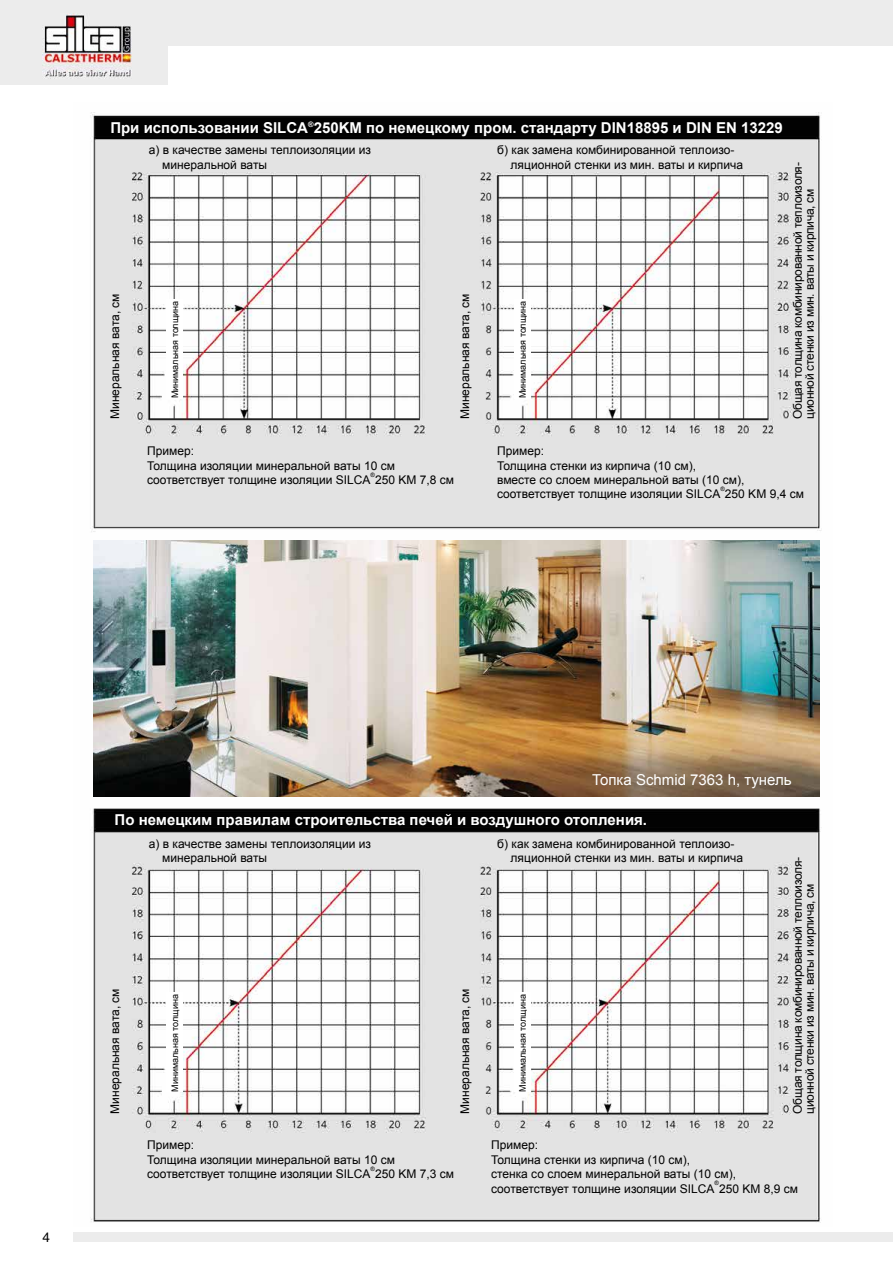
<style>
.page{position:relative;width:893px;height:1263px;background:#fff}
.page>*{position:absolute;margin:0;border:0;box-sizing:border-box;transform-origin:0 0}
.t1{font:700 15px "Arial";color:#fff}
.t2{font:15px "Arial";color:#fff}
.t3{font:13.5px "Helvetica LT Std";color:#000}
.t4{font:12px/14.4px "Arial";color:#000}
.t5{font:12px/12px "Arial";letter-spacing:-.02em;color:#000}
.t6{font:9px "Arial";color:#000}
.t7{font:6px "Arial";color:#000}
</style>
<div class="page">
<div style="left:0;top:0;width:167px;height:85px;background:#ececec"></div>
<div style="left:0;top:0;width:893px;height:46px;background:#ececec"></div>
<div style="left:74px;top:1232px;width:819px;height:10px;background:#ececec"></div>
<img style="left:42px;top:13px;width:90px;height:64px">
<img style="left:90px;top:112px;width:732px;height:1111px">
<div style="left:167px;top:299px;width:16px;height:99px;background:#fff"></div>
<div style="left:167px;top:992px;width:16px;height:99px;background:#fff"></div>
<div style="left:514px;top:299px;width:17px;height:99px;background:#fff"></div>
<div style="left:514px;top:992px;width:17px;height:99px;background:#fff"></div>
<img style="left:94px;top:540px;width:725px;height:256px">
<p class="t1" style="left:110px;top:118px;width:674px">При использовании SILCA<sup>®</sup>250KM по немецкому пром. стандарту DIN18895 и DIN EN 13229</p>
<p class="t4" style="left:162px;top:143px;width:210px;text-indent:-13px">а) в качестве замены теплоизоляции из минеральной ваты</p>
<p class="t4" style="left:108px;top:419px;width:127px;rotate:-90deg">Минеральная вата, см</p>
<p class="t6" style="left:169px;top:398px;width:99px;rotate:-90deg">Минимальная толщина</p>
<p class="t4" style="left:511px;top:143px;width:234px;text-indent:-13px">б) как замена комбинированной теплоизо&shy;ляционной стенки из мин. ваты и кирпича</p>
<p class="t4" style="left:458px;top:419px;width:127px;rotate:-90deg">Минеральная вата, см</p>
<p class="t6" style="left:517px;top:398px;width:99px;rotate:-90deg">Минимальная толщина</p>
<p class="t5" style="left:792px;top:419px;width:258px;rotate:-90deg">Общая толщина комбинированной теплоизоля&shy;ционной стенки из мин. ваты и кирпича, см</p>
<p class="t4" style="left:147px;top:444px;width:308px">Пример:<br>Толщина изоляции минеральной ваты 10 см соответствует толщине изоляции SILCA 250 KM 7,8 см</p>
<p class="t7" style="left:371px;top:470px;width:6px">®</p>
<p class="t4" style="left:497px;top:444px;width:308px">Пример:<br>Толщина стенки из кирпича (10 см),<br>вместе со слоем минеральной ваты (10 см), соответствует толщине изоляции SILCA 250 KM 9,4 см</p>
<p class="t7" style="left:720px;top:485px;width:6px">®</p>
<p class="t3" style="left:43px;top:1229px;width:9px">4</p>
<p class="t2" style="left:592px;top:769px;width:201px">Топка Schmid 7363 h, тунель</p>
<p class="t1" style="left:115px;top:809px;width:534px">По немецким правилам строительства печей и воздушного отопления.</p>
<p class="t4" style="left:162px;top:837px;width:210px;text-indent:-13px">а) в качестве замены теплоизоляции из минеральной ваты</p>
<p class="t4" style="left:108px;top:1114px;width:127px;rotate:-90deg">Минеральная вата, см</p>
<p class="t6" style="left:169px;top:1091px;width:99px;rotate:-90deg">Минимальная толщина</p>
<p class="t4" style="left:511px;top:837px;width:234px;text-indent:-13px">б) как замена комбинированной теплоизо&shy;ляционной стенки из мин. ваты и кирпича</p>
<p class="t4" style="left:458px;top:1114px;width:127px;rotate:-90deg">Минеральная вата, см</p>
<p class="t6" style="left:517px;top:1091px;width:99px;rotate:-90deg">Минимальная толщина</p>
<p class="t5" style="left:792px;top:1114px;width:258px;rotate:-90deg">Общая толщина комбинированной теплоизоля&shy;ционной стенки из мин. ваты и кирпича, см</p>
<p class="t4" style="left:147px;top:1138px;width:308px">Пример:<br>Толщина изоляции минеральной ваты 10 см соответствует толщине изоляции SILCA 250 KM 7,3 см</p>
<p class="t7" style="left:371px;top:1165px;width:6px">®</p>
<p class="t4" style="left:491px;top:1138px;width:308px">Пример:<br>Толщина стенки из кирпича (10 см),<br>стенка со слоем минеральной ваты (10 см), соответствует толщине изоляции SILCA 250 KM 8,9 см</p>
<p class="t7" style="left:715px;top:1179px;width:6px">®</p>
</div>
